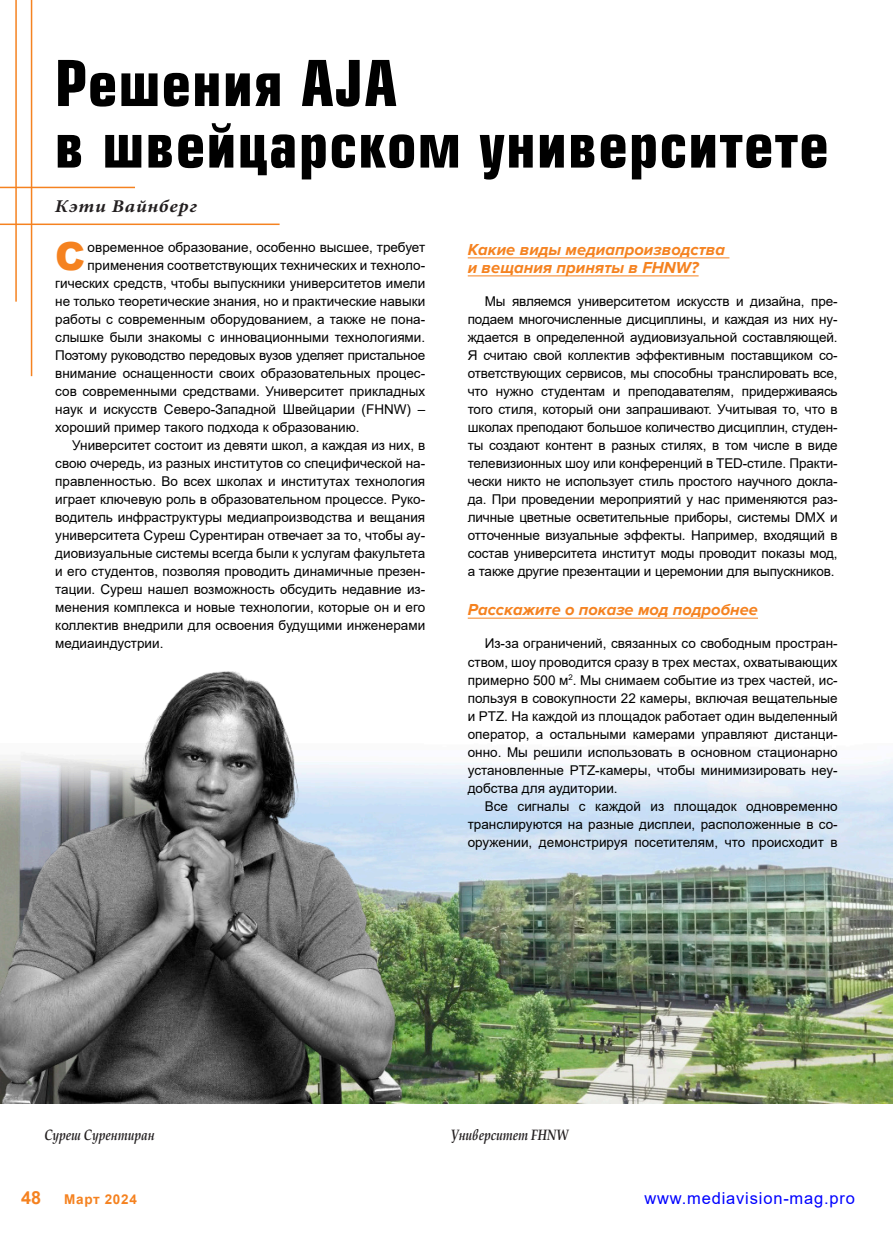
<style>
.page{position:relative;width:893px;height:1234px;background:#fff}
.page>*{position:absolute;margin:0;border:0;box-sizing:border-box;transform-origin:0 0}
.Название_стат{font:700 61.5px/61.5px "Europe Cond";letter-spacing:.02em;color:#000}
.Text{font:900 38.7px "Arial";color:#f58220}
.Автор1{font:italic 700 18px "Minion Pro";letter-spacing:.04em;color:#231f20;scale:1.1 1}
.t1{font:700 18px "Arial";color:#f58220}
.Text-2{font:italic 700 16.5px/18px "Proxima Nova";color:#f58220}
.t2{font:16.5px "Arial";letter-spacing:.05em;color:#00f}
.Рисунок{font:italic 700 15px "Book Antiqua";color:#231f20;scale:.8 1}
.Text-3{font:13.5px/18px "Arial";color:#000;text-align:justify}
.Text-4{font:13.5px "Arial";letter-spacing:-.02em;color:#000}
.t3{font:700 13.5px "Arial";letter-spacing:.05em;color:#f58220}
</style>
<div class="page">
<img style="left:411px;top:758px;width:482px;height:345px">
<hr style="left:468px;top:257px;width:261px;height:1px;background:#f58220">
<hr style="left:468px;top:275px;width:231px;height:1px;background:#f58220">
<hr style="left:468px;top:617px;width:290px;height:1px;background:#f58220">
<hr style="left:31px;top:0;width:1px;height:376px;background:#f58220">
<hr style="left:0;top:223px;width:280px;height:2px;background:#f58220">
<hr style="left:15px;top:0;width:2px;height:301px;background:#f58220">
<hr style="left:0;top:187px;width:135px;height:1px;background:#f58220">
<img style="left:0;top:671px;width:411px;height:432px">
<p class="Название_стат" style="left:55px;top:51px;width:775px">Решения AJA<br>в швейцарском университете</p>
<p class="Автор1" style="left:55px;top:194px;width:131px">Кэти Вайнберг</p>
<p class="Text" style="left:55px;top:228px;width:32px">С</p>
<p class="Text-3" style="left:88px;top:238px;width:339px">овременное образование, особенно высшее, требует</p>
<p class="Text-3" style="left:88px;top:256px;width:339px">применения соответствующих технических и техноло-</p>
<p class="Text-3" style="left:55px;top:274px;width:371px">гических средств, чтобы выпускники университетов имели</p>
<p class="Text-3" style="left:55px;top:292px;width:371px">не только теоретические знания, но и практические навыки</p>
<p class="Text-3" style="left:55px;top:310px;width:371px">работы с современным оборудованием, а также не пона-</p>
<p class="Text-3" style="left:55px;top:328px;width:371px">слышке были знакомы с инновационными технологиями.</p>
<p class="Text-4" style="left:55px;top:346px;width:371px">Поэтому руководство передовых вузов уделяет пристальное</p>
<p class="Text-3" style="left:55px;top:364px;width:371px">внимание оснащенности своих образовательных процес-</p>
<p class="Text-3" style="left:55px;top:382px;width:371px">сов современными средствами. Университет прикладных</p>
<p class="Text-3" style="left:55px;top:400px;width:371px">наук и искусств Северо-Западной Швейцарии (FHNW) –</p>
<p class="Text-3" style="left:55px;top:418px;width:306px">хороший пример такого подхода к образованию.</p>
<p class="Text-3" style="left:55px;top:436px;width:371px;text-indent:17px">Университет состоит из девяти школ, а каждая из них, в свою очередь, из разных институтов со специфической на&shy;правленностью. Во всех школах и институтах технология играет ключевую роль в образовательном процессе. Руко&shy;водитель инфраструктуры медиапроизводства и вещания университета Суреш Сурентиран отвечает за то, чтобы ау&shy;диовизуальные системы всегда были к услугам факультета и его студентов, позволяя проводить динамичные презен&shy;тации. Суреш нашел возможность обсудить недавние из&shy;менения комплекса и новые технологии, которые он и его коллектив внедрили для освоения будущими инженерами медиаиндустрии.</p>
<p class="Text-2" style="left:468px;top:241px;width:259px">Какие виды медиапроизводства и вещания приняты в FHNW?</p>
<p class="Text-3" style="left:468px;top:292px;width:371px;text-indent:17px">Мы являемся университетом искусств и дизайна, пре&shy;подаем многочисленные дисциплины, и каждая из них ну&shy;ждается в определенной аудиовизуальной составляющей.<br>Я считаю свой коллектив эффективным поставщиком со&shy;ответствующих сервисов, мы способны транслировать все, что нужно студентам и преподавателям, придерживаясь того стиля, который они запрашивают. Учитывая то, что в школах преподают большое количество дисциплин, студен&shy;ты создают контент в разных стилях, в том числе в виде телевизионных шоу или конференций в TED-стиле. Практи&shy;чески никто не использует стиль простого научного докла&shy;да. При проведении мероприятий у нас применяются раз&shy;личные цветные осветительные приборы, системы DMX и отточенные визуальные эффекты. Например, входящий в состав университета институт моды проводит показы мод, а также другие презентации и церемонии для выпускников.</p>
<p class="Text-2" style="left:468px;top:601px;width:292px">Расскажите о показе мод подробнее</p>
<p class="Text-3" style="left:468px;top:634px;width:371px;text-indent:17px">Из-за ограничений, связанных со свободным простран&shy;ством, шоу проводится сразу в трех местах, охватывающих примерно 500 м<sup>2</sup>. Мы снимаем событие из трех частей, ис&shy;пользуя в совокупности 22 камеры, включая вещательные и PTZ. На каждой из площадок работает один выделенный оператор, а остальными камерами управляют дистанци&shy;онно. Мы решили использовать в основном стационарно установленные PTZ-камеры, чтобы минимизировать неу&shy;добства для аудитории.</p>
<p class="Text-3" style="left:468px;top:796px;width:371px;text-indent:17px">Все сигналы с каждой из площадок одновременно транслируются на разные дисплеи, расположенные в со&shy;оружении, демонстрируя посетителям, что происходит в</p>
<p class="Рисунок" style="left:44px;top:1124px;width:139px">Суреш Сурентиран</p>
<p class="Рисунок" style="left:451px;top:1124px;width:148px">Университет FHNW</p>
<h3 class="t1" style="left:21px;top:1184px;width:22px">48</h3>
<p class="t3" style="left:64px;top:1189px;width:74px">Март 2024</p>
<p class="t2" style="left:644px;top:1186px;width:212px">www.mediavision-mag.pro</p>
</div>
